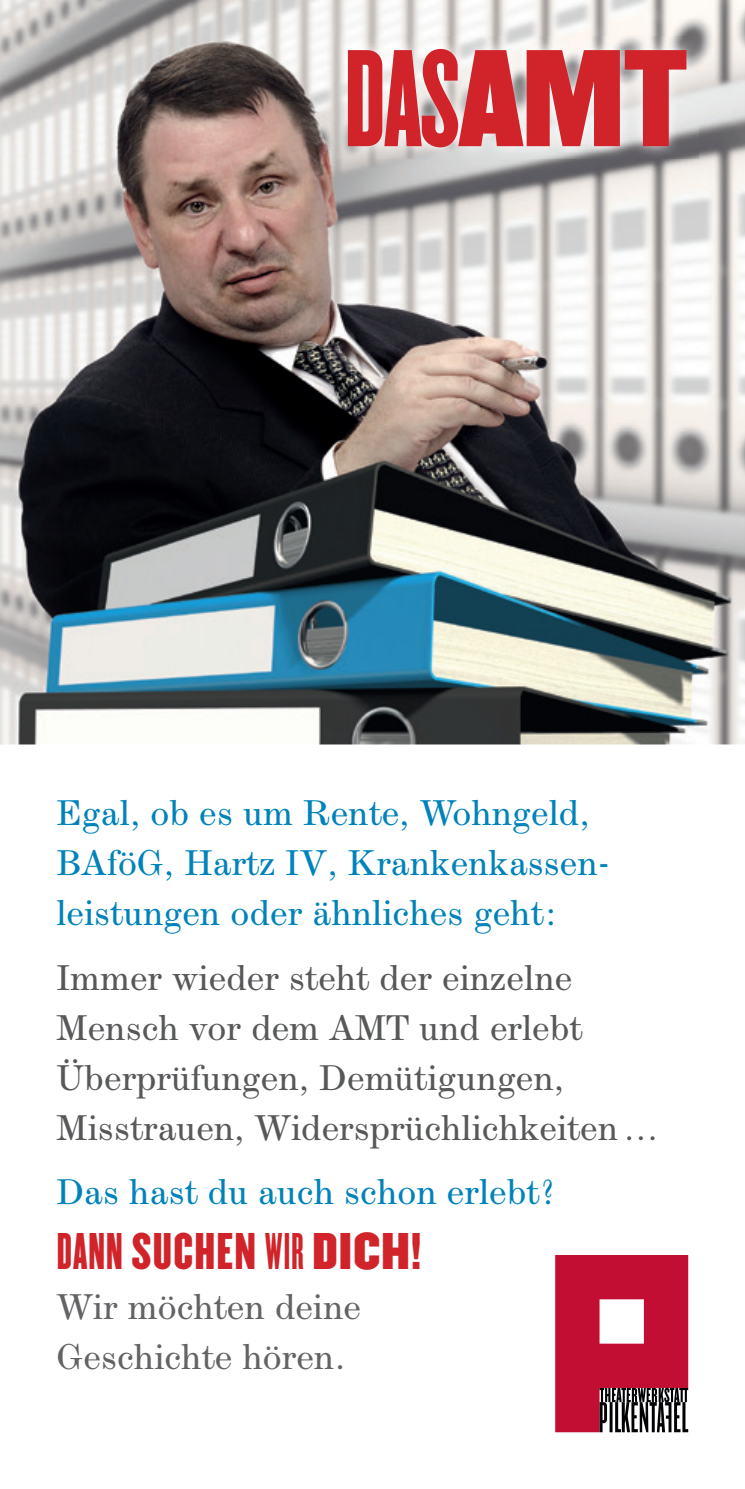
<style>
.page{position:relative;width:745px;height:1489px;background:#fff}
.page>*{position:absolute;margin:0;border:0;box-sizing:border-box;transform-origin:0 0}
.t1{font:120px "Champion HTF Featherweight";color:#d1232a}
.t2{font:45px "Champion HTF Lightweight";letter-spacing:.025em;color:#d1232a}
.t3{font:expanded 35px/50px "Modern BQ";letter-spacing:.02em;color:#57585a}
.t4{font:expanded 35px/50px "Modern BQ";letter-spacing:.02em;color:#0082ba}
.t5{font:expanded 35px/50px "Modern BQ";letter-spacing:.02em;color:#636366}
.s1{font-family:"Champion HTF Middleweight"}
.s2{font-family:"Champion HTF Featherweight"}
.s3{font-family:"Champion HTF Bantamweight"}
</style>
<div class="page">
<img style="left:0;top:0;width:744px;height:744px">
<img style="left:335px;top:36px;width:363px;height:123px">
<svg style="left:555px;top:1255px;width:132px;height:176px"></svg>
<h1 class="t1" style="left:344px;top:22px;width:345px">DAS<span class="s1">AMT</span></h1>
<p class="t4" style="left:57px;top:788px;width:553px">Egal, ob es um Rente, Wohngeld,<br>BAföG, Hartz IV, Krankenkassen&shy;leistungen oder ähnliches geht:</p>
<p class="t3" style="left:57px;top:952px;width:603px">Immer wieder steht der einzelne<br>Mensch vor dem AMT und erlebt<br>Überprüfungen, Demütigungen,<br>Misstrauen, Widersprüchlichkeiten …</p>
<p class="t4" style="left:57px;top:1167px;width:498px">Das hast du auch schon erlebt?</p>
<p class="t2" style="left:57px;top:1220px;width:366px"><span class="s2">DANN</span> SUCHEN <span class="s3">WIR</span> <span class="s1">DICH</span>!</p>
<p class="t5" style="left:57px;top:1282px;width:305px">Wir möchten deine<br>Geschichte hören.</p>
</div>
